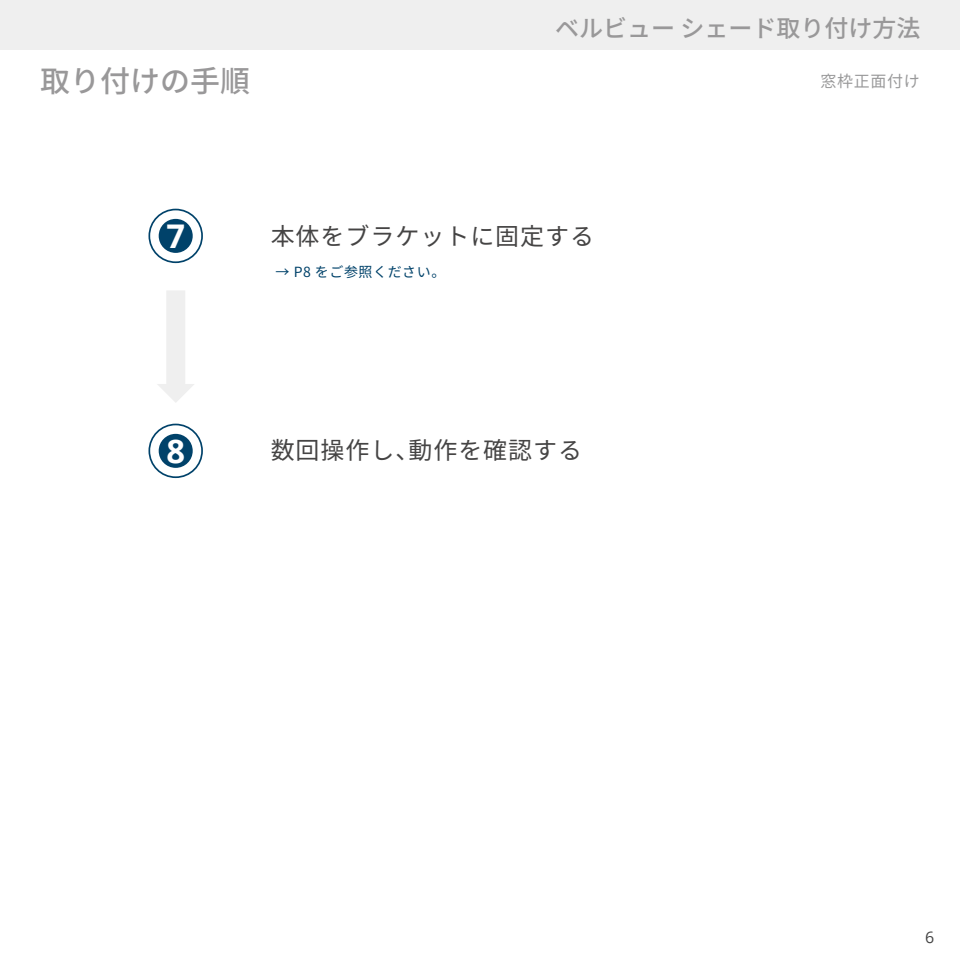
<style>
.page{position:relative;width:960px;height:960px;background:#fff}
.page>*{position:absolute;margin:0;border:0;box-sizing:border-box;transform-origin:0 0}
.t1{font:700 32.6px "Open Sans";color:#fff}
.t2{font:500 30px "Noto Sans CJ Kjp";color:#999899}
.t3{font:24px "Noto Sans CJ Kjp";letter-spacing:.04em;color:#454444}
.t4{font:500 24px "Noto Sans CJ Kjp";color:#999899}
.t5{font:16px "Noto Sans CJ Kjp";letter-spacing:.04em;color:#99999a}
.t6{font:16px "Open Sans";color:#444}
.t7{font:14px "Noto Sans CJ Kjp";letter-spacing:.04em;color:#00426a}
</style>
<div class="page">
<div style="left:0;top:0;width:960px;height:50px;background:#efefef"></div>
<svg style="left:157px;top:291px;width:37px;height:111px"></svg>
<svg style="left:148px;top:209px;width:55px;height:54px"></svg>
<div style="left:150px;top:210px;width:51px;height:51px;background:#fff;border-radius:50%"></div>
<div style="left:159px;top:219px;width:34px;height:34px;background:#00426a;border-radius:50%"></div>
<svg style="left:148px;top:424px;width:55px;height:54px"></svg>
<div style="left:150px;top:425px;width:51px;height:51px;background:#fff;border-radius:50%"></div>
<div style="left:159px;top:434px;width:34px;height:34px;background:#00426a;border-radius:50%"></div>
<p class="t2" style="left:40px;top:64px;width:212px">取り付けの手順</p>
<p class="t4" style="left:555px;top:15px;width:367px">ベルビュー シェード取り付け方法</p>
<p class="t5" style="left:821px;top:72px;width:101px">窓枠正面付け</p>
<h1 class="t1" style="left:166px;top:213px;width:20px">7</h1>
<p class="t3" style="left:271px;top:222px;width:325px">本体をブラケットに固定する</p>
<p class="t7" style="left:275px;top:264px;width:171px">→ P8 をご参照ください。</p>
<h1 class="t1" style="left:166px;top:428px;width:20px">8</h1>
<p class="t3" style="left:271px;top:437px;width:313px">数回操作し、動作を確認する</p>
<p class="t6" style="left:925px;top:926px;width:11px">6</p>
</div>
